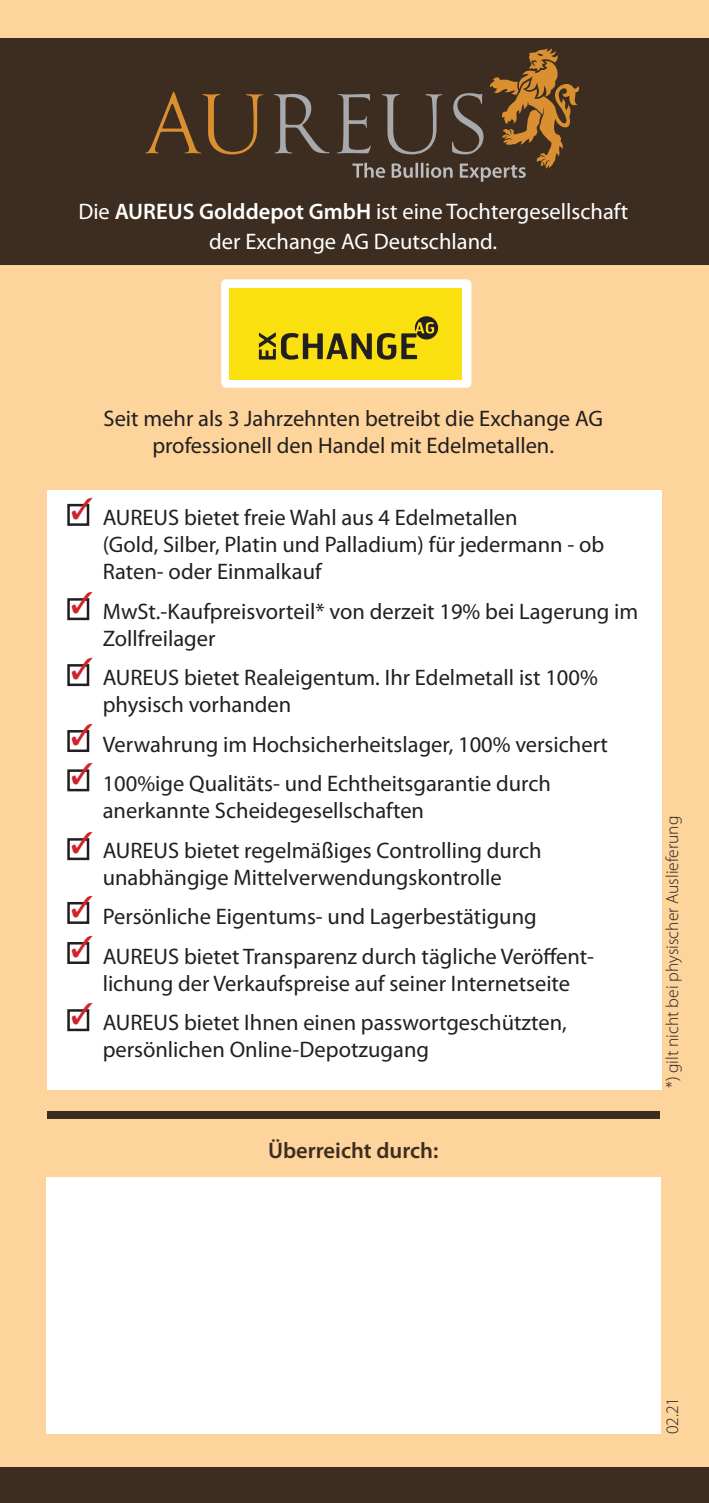
<style>
.page{position:relative;width:709px;height:1503px;background:#fff}
.page>*{position:absolute;margin:0;border:0;box-sizing:border-box;transform-origin:0 0}
.t1{font:30px/66px "Zapf Dingbats ITC";color:#d1232a;text-align:justify}
.t2{font:22.5px/27px "Myriad Pro";color:#231f20}
.t3{font:22.5px/30px "Myriad Pro";color:#fff;text-align:center}
.t4{font:600 22.5px "Myriad Pro";color:#3d2d20}
.t5{font:300 17.5px "Myriad Pro";color:#231f20}
.s1{font-weight:600}
</style>
<div class="page">
<div style="left:0;top:0;width:709px;height:1502px;background:#fdd49b"></div>
<div style="left:0;top:38px;width:709px;height:227px;background:#3d2d20"></div>
<div style="left:0;top:1467px;width:709px;height:35px;background:#3d2d20"></div>
<svg style="left:145px;top:92px;width:118px;height:62px"></svg>
<svg style="left:274px;top:48px;width:305px;height:134px"></svg>
<div style="left:47px;top:490px;width:614px;height:599px;background:#fff"></div>
<div style="left:47px;top:1176px;width:614px;height:257px;background:#fff"></div>
<div style="left:47px;top:1111px;width:612px;height:8px;background:#3d2d20"></div>
<div style="left:67px;top:504px;width:22px;height:22px;border:2px solid #231f20"></div>
<div style="left:67px;top:598px;width:22px;height:22px;border:2px solid #231f20"></div>
<div style="left:67px;top:664px;width:22px;height:22px;border:2px solid #231f20"></div>
<div style="left:67px;top:730px;width:22px;height:22px;border:2px solid #231f20"></div>
<div style="left:67px;top:769px;width:22px;height:22px;border:2px solid #231f20"></div>
<div style="left:67px;top:838px;width:22px;height:22px;border:2px solid #231f20"></div>
<div style="left:67px;top:902px;width:22px;height:22px;border:2px solid #231f20"></div>
<div style="left:67px;top:942px;width:22px;height:22px;border:2px solid #231f20"></div>
<div style="left:67px;top:1009px;width:22px;height:22px;border:2px solid #231f20"></div>
<div style="left:222px;top:280px;width:248px;height:106px;background:#fff;border-radius:4px"></div>
<div style="left:221px;top:279px;width:250px;height:109px;border:2px solid #fff;border-radius:4px"></div>
<div style="left:230px;top:288px;width:232px;height:91px;background:#fae00e"></div>
<svg style="left:259px;top:316px;width:179px;height:43px"></svg>
<svg style="left:72px;top:503px;width:18px;height:16px"></svg>
<svg style="left:72px;top:769px;width:18px;height:15px"></svg>
<svg style="left:72px;top:838px;width:18px;height:79px"></svg>
<svg style="left:72px;top:942px;width:18px;height:15px"></svg>
<svg style="left:72px;top:1009px;width:18px;height:15px"></svg>
<p class="t3" style="left:78px;top:196px;width:551px">Die <span class="s1">AUREUS Golddepot GmbH</span> ist eine Tochtergesellschaft der Exchange AG Deutschland.</p>
<p class="t2" style="left:103px;top:405px;width:501px;text-align:center">Seit mehr als 3 Jahrzehnten betreibt die Exchange AG professionell den Handel mit Edelmetallen.</p>
<h1 class="t1" style="left:71px;top:570px;width:24px">✓ ✓ ✓</h1>
<p class="t2" style="left:103px;top:503px;width:503px">AUREUS bietet freie Wahl aus 4 Edelmetallen<br>(Gold, Silber, Platin und Palladium) für jedermann - ob<br>Raten- oder Einmalkauf</p>
<p class="t2" style="left:103px;top:597px;width:537px">MwSt.-Kaufpreisvorteil* von derzeit 19% bei Lagerung im<br>Zollfreilager</p>
<p class="t2" style="left:103px;top:663px;width:496px">AUREUS bietet Realeigentum. Ihr Edelmetall ist 100% physisch vorhanden</p>
<p class="t2" style="left:103px;top:724px;width:507px;line-height:39.5px">Verwahrung im Hochsicherheitslager, 100% versichert<br>100%ige Qualitäts- und Echtheitsgarantie durch</p>
<p class="t2" style="left:103px;top:790px;width:440px;line-height:39.5px">anerkannte Scheidegesellschaften<br>AUREUS bietet regelmäßiges Controlling durch</p>
<p class="t2" style="left:103px;top:857px;width:493px;line-height:39.5px">unabhängige Mittelverwendungskontrolle<br>Persönliche Eigentums- und Lagerbestätigung<br>AUREUS bietet Transparenz durch tägliche Veröffent-</p>
<p class="t2" style="left:103px;top:963px;width:469px;line-height:39.5px">lichung der Verkaufspreise auf seiner Internetseite<br>AUREUS bietet Ihnen einen passwortgeschützten,</p>
<p class="t2" style="left:103px;top:1035px;width:328px">persönlichen Online-Depotzugang</p>
<p class="t4" style="left:268px;top:1136px;width:172px">Überreicht durch:</p>
<p class="t5" style="left:662px;top:1088px;width:274px;rotate:-90deg">*) gilt nicht bei physischer Auslieferung</p>
<p class="t5" style="left:662px;top:1434px;width:39px;rotate:-90deg">02.21</p>
</div>
